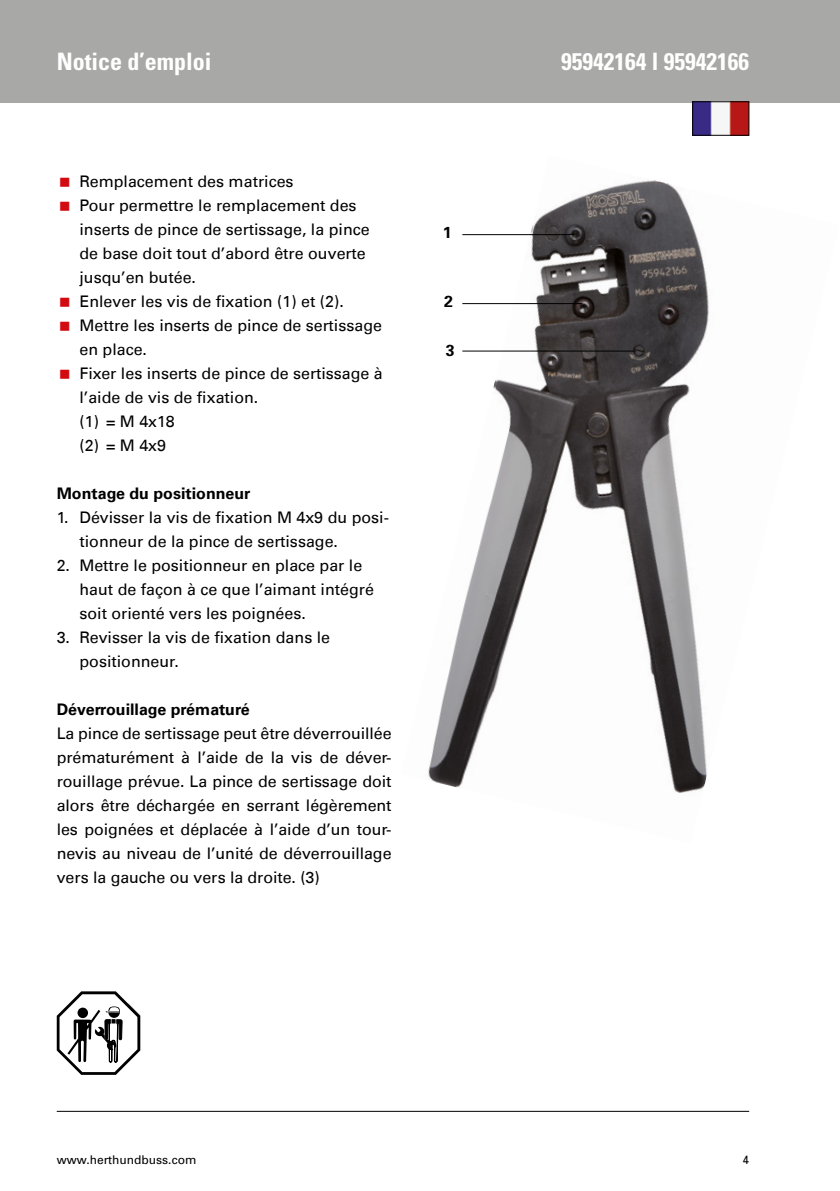
<style>
.page{position:relative;width:840px;height:1191px;background:#fff}
.page>*{position:absolute;margin:0;border:0;box-sizing:border-box;transform-origin:0 0}
.t1{font:700 condensed 24px "Univers";color:#fff}
.t2{font:16px/24px "Univers Com 55 Roman";color:#000}
.t3{font:700 16px "Univers Com 65";color:#000}
.t4{font:700 16px "Univers";color:#000}
.t5{font:12px "Univers";color:#000}
</style>
<div class="page">
<div style="left:0;top:0;width:839px;height:102px;background:#a8a8a7"></div>
<hr style="left:57px;top:1111px;width:691px;height:1px;background:#000">
<img style="left:694px;top:103px;width:52px;height:30px">
<div style="left:692px;top:101px;width:56px;height:34px;border:1px solid #000"></div>
<svg style="left:57px;top:991px;width:83px;height:83px"></svg>
<img style="left:428px;top:180px;width:281px;height:613px">
<hr style="left:462px;top:234px;width:112px;height:1px;background:#000">
<hr style="left:462px;top:303px;width:119px;height:1px;background:#000">
<hr style="left:462px;top:350px;width:174px;height:1px;background:#000">
<h1 class="t1" style="left:57px;top:47px;width:156px">Notice d’emploi</h1>
<h1 class="t1" style="left:561px;top:47px;width:189px">95942164 l 95942166</h1>
<p class="t2" style="left:79px;top:169px;width:304px">Remplacement des matrices<br>Pour permettre le remplacement des inserts de pince de sertissage, la pince de base doit tout d’abord être ouverte jusqu’en butée.<br>Enlever les vis de fixation (1) et (2).<br>Mettre les inserts de pince de sertissage en place.<br>Fixer les inserts de pince de sertissage à l’aide de vis de fixation.<br>(1) = M 4x18<br>(2) = M 4x9</p>
<p class="t3" style="left:57px;top:483px;width:195px">Montage du positionneur</p>
<p class="t2" style="left:79px;top:505px;width:311px;text-indent:-23px">1. Dévisser la vis de fixation M 4x9 du posi&shy;tionneur de la pince de sertissage.</p>
<p class="t2" style="left:79px;top:553px;width:296px;text-indent:-23px">2. Mettre le positionneur en place par le haut de façon à ce que l’aimant intégré soit orienté vers les poignées.</p>
<p class="t2" style="left:79px;top:625px;width:252px;text-indent:-23px">3. Revisser la vis de fixation dans le positionneur.</p>
<p class="t3" style="left:57px;top:699px;width:194px">Déverrouillage prématuré</p>
<p class="t2" style="left:57px;top:721px;width:336px;text-align:justify">La pince de sertissage peut être déverrouillée prématurément à l’aide de la vis de déver&shy;rouillage prévue. La pince de sertissage doit alors être déchargée en serrant légèrement les poignées et déplacée à l’aide d’un tour&shy;nevis au niveau de l’unité de déverrouillage vers la gauche ou vers la droite. (3)</p>
<p class="t4" style="left:442px;top:222px;width:10px">1</p>
<p class="t4" style="left:444px;top:291px;width:10px">2</p>
<p class="t4" style="left:445px;top:340px;width:10px">3</p>
<p class="t5" style="left:57px;top:1152px;width:141px">www.herthundbuss.com</p>
<p class="t5" style="left:742px;top:1152px;width:8px">4</p>
</div>
